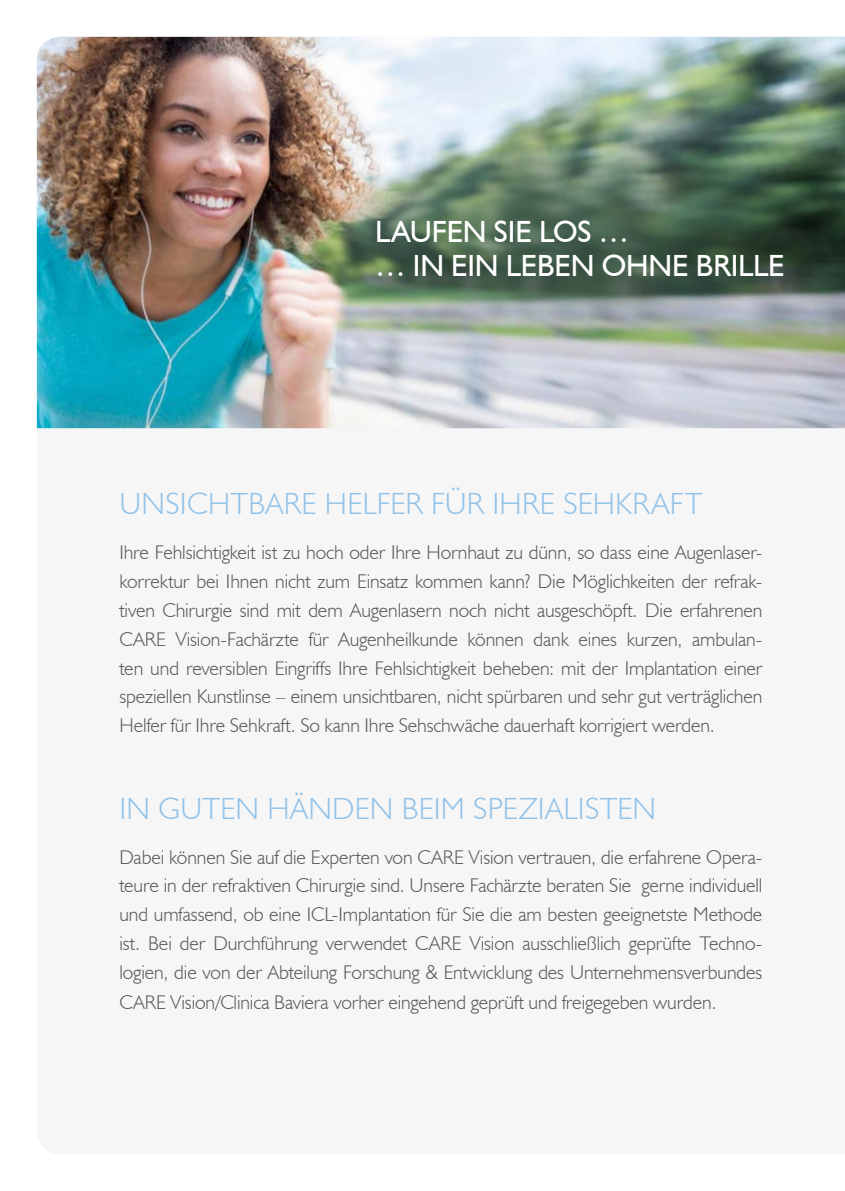
<style>
.page{position:relative;width:845px;height:1191px;background:#fff}
.page>*{position:absolute;margin:0;border:0;box-sizing:border-box;transform-origin:0 0}
.t1{font:300 30.6px "Humanist 521 BT";letter-spacing:.01em;color:#91c2e9}
.t2{font:30.6px/34.2px "Humanist 521 BT";letter-spacing:-.005em;color:#fff}
.t3{font:300 19.8px/28.8px "Humanist 521 BT";letter-spacing:-.005em;color:#565656;text-align:justify}
</style>
<div class="page">
<img style="left:37px;top:37px;width:808px;height:391px">
<svg style="left:319px;top:143px;width:501px;height:178px"></svg>
<h1 class="t2" style="left:375px;top:214px;width:411px">LAUFEN SIE LOS …<br>… IN EIN LEBEN OHNE BRILLE</h1>
<h1 class="t1" style="left:119px;top:485px;width:584px">UNSICHTBARE HELFER FÜR IHRE SEHKRAFT</h1>
<p class="t3" style="left:119px;top:538px;width:644px">Ihre Fehlsichtigkeit ist zu hoch oder Ihre Hornhaut zu dünn, so dass eine Augenlaser&shy;korrektur bei Ihnen nicht zum Einsatz kommen kann? Die Möglichkeiten der refrak&shy;tiven Chirurgie sind mit dem Augenlasern noch nicht ausgeschöpft. Die erfahrenen CARE Vision-Fachärzte für Augenheilkunde können dank eines kurzen, ambulan&shy;ten und reversiblen Eingriffs Ihre Fehlsichtigkeit beheben: mit der Implantation einer speziellen Kunstlinse – einem unsichtbaren, nicht spürbaren und sehr gut verträglichen Helfer für Ihre Sehkraft. So kann Ihre Sehschwäche dauerhaft korrigiert werden.</p>
<h1 class="t1" style="left:119px;top:789px;width:538px">IN GUTEN HÄNDEN BEIM SPEZIALISTEN</h1>
<p class="t3" style="left:119px;top:842px;width:644px">Dabei können Sie auf die Experten von CARE Vision vertrauen, die erfahrene Opera&shy;teure in der refraktiven Chirurgie sind. Unsere Fachärzte beraten Sie gerne individuell und umfassend, ob eine ICL-Implantation für Sie die am besten geeignetste Methode ist. Bei der Durchführung verwendet CARE Vision ausschließlich geprüfte Techno&shy;logien, die von der Abteilung Forschung &amp; Entwicklung des Unternehmensverbundes CARE Vision/Clinica Baviera vorher eingehend geprüft und freigegeben wurden.</p>
</div>
